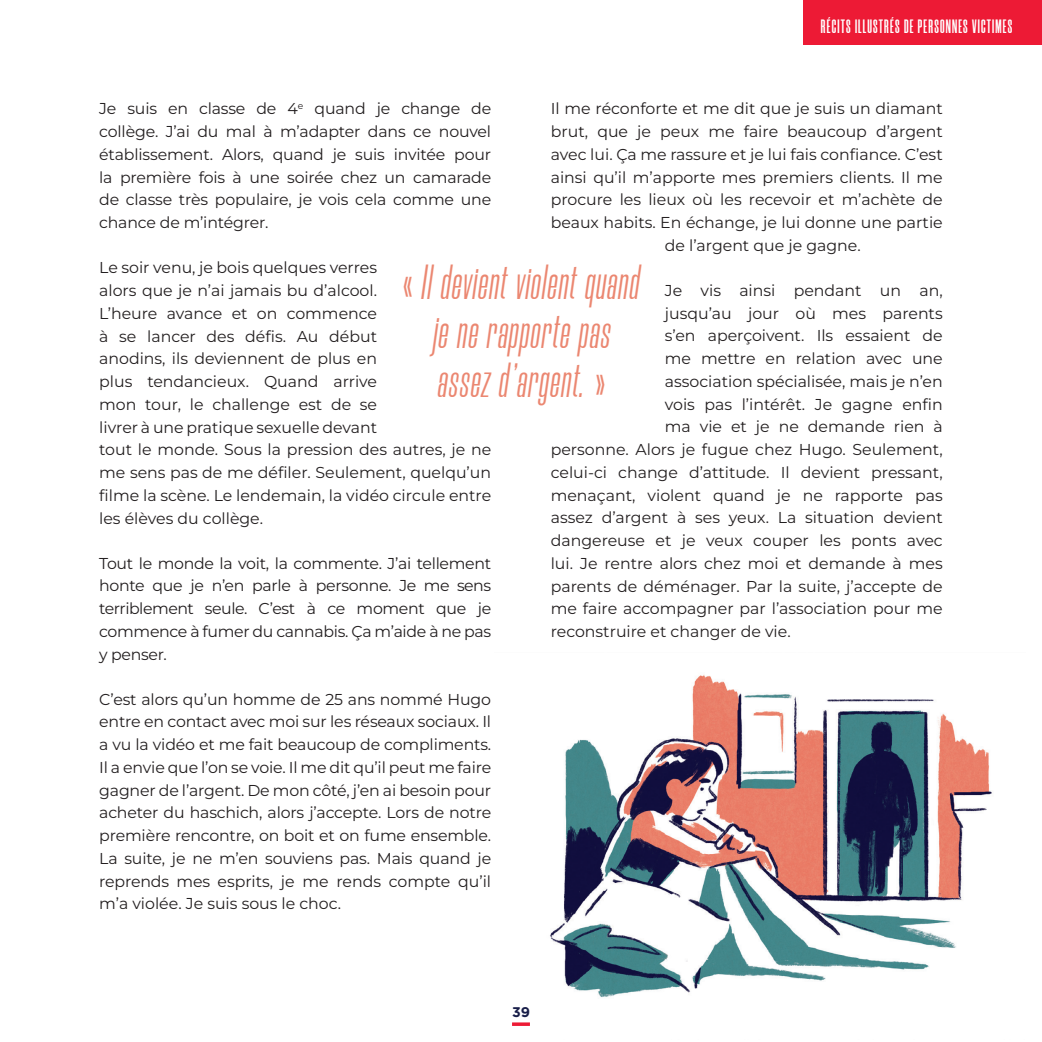
<style>
.page{position:relative;width:1042px;height:1042px;background:#fff}
.page>*{position:absolute;margin:0;border:0;box-sizing:border-box;transform-origin:0 0}
.t1{font:italic 49px/49px "Morganite";letter-spacing:.03em;color:#eb8771;text-align:center}
.t2{font:700 19.25px "Morganite";letter-spacing:.06em;color:#fff}
.t3{font:15.75px/22.8px "Montserrat";color:#231f20;text-align:justify}
.t4{font:700 14px "Gotham";color:#181e49}
</style>
<div class="page">
<div style="left:804px;top:0;width:238px;height:45px;background:#ed1a35"></div>
<img style="left:512px;top:675px;width:480px;height:351px">
<p class="t2" style="left:821px;top:17px;width:193px">RÉCITS ILLUSTRÉS DE PERSONNES VICTIMES</p>
<p class="t3" style="left:551px;top:97px;width:393px">Il me réconforte et me dit que je suis un diamant</p>
<p class="t3" style="left:551px;top:120px;width:393px">brut, que je peux me faire beaucoup d’argent</p>
<p class="t3" style="left:551px;top:142px;width:393px">avec lui. Ça me rassure et je lui fais confiance. C’est</p>
<p class="t3" style="left:551px;top:165px;width:393px">ainsi qu’il m’apporte mes premiers clients. Il me</p>
<p class="t3" style="left:551px;top:188px;width:393px">procure les lieux où les recevoir et m’achète de</p>
<p class="t3" style="left:551px;top:211px;width:393px">beaux habits. En échange, je lui donne une partie</p>
<p class="t3" style="left:665px;top:233px;width:197px">de l’argent que je gagne.</p>
<p class="t3" style="left:665px;top:278px;width:279px">Je vis ainsi pendant un an,</p>
<p class="t3" style="left:665px;top:301px;width:279px">jusqu’au jour où mes parents</p>
<p class="t3" style="left:665px;top:324px;width:279px">s’en aperçoivent. Ils essaient de</p>
<p class="t3" style="left:665px;top:347px;width:279px">me mettre en relation avec une</p>
<p class="t3" style="left:665px;top:369px;width:279px">association spécialisée, mais je n’en</p>
<p class="t3" style="left:665px;top:392px;width:279px">vois pas l’intérêt. Je gagne enfin</p>
<p class="t3" style="left:665px;top:415px;width:279px">ma vie et je ne demande rien à</p>
<p class="t3" style="left:551px;top:438px;width:393px">personne. Alors je fugue chez Hugo. Seulement,</p>
<p class="t3" style="left:551px;top:460px;width:393px">celui-ci change d’attitude. Il devient pressant,</p>
<p class="t3" style="left:551px;top:483px;width:393px">menaçant, violent quand je ne rapporte pas</p>
<p class="t3" style="left:551px;top:506px;width:393px">assez d’argent à ses yeux. La situation devient</p>
<p class="t3" style="left:551px;top:529px;width:393px">dangereuse et je veux couper les ponts avec</p>
<p class="t3" style="left:551px;top:551px;width:393px">lui. Je rentre alors chez moi et demande à mes</p>
<p class="t3" style="left:551px;top:574px;width:393px">parents de déménager. Par la suite, j’accepte de</p>
<p class="t3" style="left:551px;top:597px;width:393px">me faire accompagner par l’association pour me</p>
<p class="t3" style="left:551px;top:620px;width:241px">reconstruire et changer de vie.</p>
<p class="t3" style="left:99px;top:97px;width:393px">Je suis en classe de 4<sup>e</sup> quand je change de collège. J’ai du mal à m’adapter dans ce nouvel établissement. Alors, quand je suis invitée pour la première fois à une soirée chez un camarade de classe très populaire, je vois cela comme une chance de m’intégrer.</p>
<p class="t3" style="left:99px;top:256px;width:393px;text-align:left">Le soir venu, je bois quelques verres<br>alors que je n’ai jamais bu d’alcool.<br>L’heure avance et on commence<br>à se lancer des défis. Au début<br>anodins, ils deviennent de plus en<br>plus tendancieux. Quand arrive<br>mon tour, le challenge est de se<br>livrer à une pratique sexuelle devant<br>tout le monde. Sous la pression des autres, je ne me sens pas de me défiler. Seulement, quelqu’un filme la scène. Le lendemain, la vidéo circule entre les élèves du collège.</p>
<p class="t3" style="left:99px;top:551px;width:393px">Tout le monde la voit, la commente. J’ai tellement honte que je n’en parle à personne. Je me sens terriblement seule. C’est à ce moment que je commence à fumer du cannabis. Ça m’aide à ne pas y penser.</p>
<p class="t3" style="left:99px;top:687px;width:393px">C’est alors qu’un homme de 25 ans nommé Hugo entre en contact avec moi sur les réseaux sociaux. Il a vu la vidéo et me fait beaucoup de compliments.<br>Il a envie que l’on se voie. Il me dit qu’il peut me faire gagner de l’argent. De mon côté, j’en ai besoin pour acheter du haschich, alors j’accepte. Lors de notre première rencontre, on boit et on fume ensemble.<br>La suite, je ne m’en souviens pas. Mais quand je reprends mes esprits, je me rends compte qu’il m’a violée. Je suis sous le choc.</p>
<h1 class="t1" style="left:403px;top:258px;width:238px">« Il devient violent quand je ne rapporte pas assez d’argent. »</h1>
<p class="t4" style="left:512px;top:1003px;width:19px">39</p>
</div>
